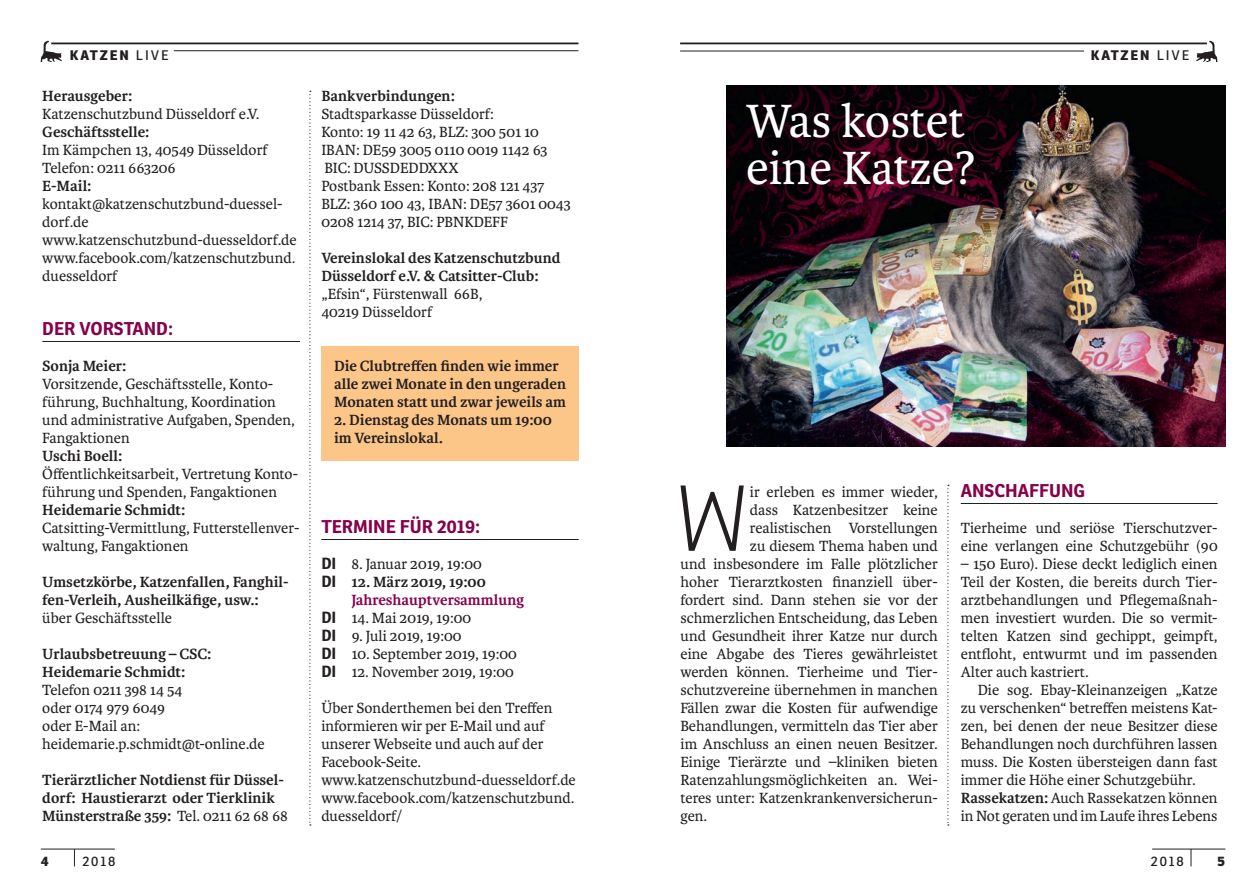
<style>
.page{position:relative;width:1259px;height:893px;background:#fff}
.page>*{position:absolute;margin:0;border:0;box-sizing:border-box;transform-origin:0 0}
.t1{font:100 90.9px "Ronnia";color:#231f20}
.t2{font:49.65px/47.1px "Karmina";color:#fff}
.t3{font:700 18px "Ronnia Basic";color:#86024b}
.t4{font:15.75px/18px "Karmina";color:#231f20}
.t5{font:700 15.75px/18px "Karmina";color:#231f20}
.t6{font:700 15.75px "Karmina";color:#86024b}
.t7{font:800 13.5px "Ronnia";letter-spacing:.14em;color:#231f20}
.t8{font:13.5px "Ronnia";letter-spacing:.14em;color:#231f20}
.s1{font-weight:400}
.s2{font-family:"Ronnia Basic";font-weight:700}
.s3{font-family:"Ronnia Basic"}
.s4{font-weight:700}
</style>
<div class="page">
<hr style="left:51px;top:43px;width:527px;height:1px;background:#231f20">
<hr style="left:680px;top:43px;width:527px;height:1px;background:#231f20">
<hr style="left:174px;top:50px;width:404px;height:1px;background:#231f20">
<hr style="left:680px;top:51px;width:404px;height:1px;background:#231f20">
<hr style="left:41px;top:849px;width:74px;height:1px;background:#231f20">
<svg style="left:74px;top:849px;width:1px;height:17px"></svg>
<hr style="left:1152px;top:849px;width:73px;height:1px;background:#231f20">
<svg style="left:1190px;top:849px;width:1px;height:17px"></svg>
<svg style="left:41px;top:41px;width:21px;height:21px"></svg>
<svg style="left:1196px;top:41px;width:21px;height:21px"></svg>
<svg style="left:947px;top:485px;width:2px;height:340px"></svg>
<div style="left:321px;top:346px;width:257px;height:115px;background:#fdc689"></div>
<hr style="left:42px;top:341px;width:258px;height:1px;background:#231f20">
<hr style="left:321px;top:539px;width:257px;height:1px;background:#231f20">
<img style="left:726px;top:85px;width:499px;height:361px">
<hr style="left:960px;top:503px;width:257px;height:1px;background:#231f20">
<svg style="left:309px;top:91px;width:2px;height:734px"></svg>
<p class="t7" style="left:70px;top:47px;width:100px">KATZEN <span class="s1">LIVE</span></p>
<p class="t7" style="left:1090px;top:47px;width:100px">KATZEN <span class="s1">LIVE</span></p>
<p class="t5" style="left:42px;top:87px;width:91px">Herausgeber:</p>
<p class="t4" style="left:42px;top:105px;width:218px">Katzenschutzbund Düsseldorf e.V.</p>
<p class="t5" style="left:42px;top:123px;width:109px">Geschäftsstelle:</p>
<p class="t4" style="left:42px;top:141px;width:227px">Im Kämpchen 13, 40549 Düsseldorf<br>Telefon: 0211 663206</p>
<p class="t5" style="left:42px;top:177px;width:51px">E-Mail:</p>
<p class="t4" style="left:42px;top:195px;width:256px">kontakt@katzenschutzbund-duessel&shy;dorf.de www.katzenschutzbund-duesseldorf.de www.facebook.com/katzenschutzbund. duesseldorf</p>
<p class="t3" style="left:42px;top:317px;width:132px">DER VORSTAND:</p>
<p class="t5" style="left:42px;top:357px;width:86px">Sonja Meier:</p>
<p class="t4" style="left:42px;top:375px;width:254px">Vorsitzende, Geschäftsstelle, Konto&shy;führung, Buchhaltung, Koordination und administrative Aufgaben, Spenden, Fangaktionen</p>
<p class="t5" style="left:42px;top:447px;width:81px">Uschi Boell:</p>
<p class="t4" style="left:42px;top:465px;width:257px">Öffentlichkeitsarbeit, Vertretung Konto&shy;führung und Spenden, Fangaktionen</p>
<p class="t5" style="left:42px;top:501px;width:144px">Heidemarie Schmidt:</p>
<p class="t4" style="left:42px;top:519px;width:259px">Catsitting-Vermittlung, Futterstellenver&shy;waltung, Fangaktionen</p>
<p class="t5" style="left:42px;top:573px;width:248px">Umsetzkörbe, Katzenfallen, Fanghil&shy;fen-Verleih, Ausheilkäfige, usw.:</p>
<p class="t4" style="left:42px;top:609px;width:131px">über Geschäftsstelle</p>
<p class="t5" style="left:42px;top:645px;width:170px">Urlaubsbetreuung – CSC:<br>Heidemarie Schmidt:</p>
<p class="t4" style="left:42px;top:681px;width:224px">Telefon 0211 398 14 54<br>oder 0174 979 6049<br>oder E-Mail an: heidemarie.p.schmidt@t-online.de</p>
<p class="t5" style="left:42px;top:771px;width:247px">Tierärztlicher Notdienst für Düssel&shy;dorf: Haustierarzt oder Tierklinik<br>Münsterstraße 359: <span class="s1">Tel. 0211 62 68 68</span></p>
<p class="t5" style="left:321px;top:87px;width:135px">Bankverbindungen:</p>
<p class="t4" style="left:321px;top:105px;width:251px">Stadtsparkasse Düsseldorf:<br>Konto: 19 11 42 63, BLZ: 300 501 10<br>IBAN: DE59 3005 0110 0019 1142 63<br>BIC: DUSSDEDDXXX<br>Postbank Essen: Konto: 208 121 437<br>BLZ: 360 100 43, IBAN: DE57 3601 0043<br>0208 1214 37, BIC: PBNKDEFF</p>
<p class="t5" style="left:321px;top:249px;width:241px">Vereinslokal des Katzenschutzbund<br>Düsseldorf e.V. &amp; Catsitter-Club:</p>
<p class="t4" style="left:321px;top:285px;width:163px">„Efsin“, Fürstenwall 66B,<br>40219 Düsseldorf</p>
<p class="t5" style="left:334px;top:357px;width:234px">Die Clubtreffen finden wie immer alle zwei Monate in den ungeraden<br>Monaten statt und zwar jeweils am</p>
<p class="t5" style="left:334px;top:411px;width:219px">2. Dienstag des Monats um 19:00 im Vereinslokal.</p>
<p class="t3" style="left:321px;top:515px;width:160px">TERMINE FÜR 2019:</p>
<p class="t4" style="left:321px;top:555px;width:162px"><span class="s2">DI</span> 8. Januar 2019, 19:00</p>
<p class="t5" style="left:321px;top:573px;width:166px"><span class="s3">DI</span> 12. März 2019, 19:00</p>
<p class="t6" style="left:351px;top:591px;width:174px">Jahreshauptversammlung</p>
<p class="t4" style="left:321px;top:609px;width:151px"><span class="s2">DI</span> 14. Mai 2019, 19:00</p>
<p class="t4" style="left:321px;top:627px;width:142px"><span class="s2">DI</span> 9. Juli 2019, 19:00</p>
<p class="t4" style="left:321px;top:645px;width:197px"><span class="s2">DI</span> 10. September 2019, 19:00</p>
<p class="t4" style="left:321px;top:663px;width:194px"><span class="s2">DI</span> 12. November 2019, 19:00</p>
<p class="t4" style="left:321px;top:699px;width:256px">Über Sonderthemen bei den Treffen informieren wir per E-Mail und auf unserer Webseite und auch auf der<br>Facebook-Seite. www.katzenschutzbund-duesseldorf.de www.facebook.com/katzenschutzbund. duesseldorf/</p>
<h2 class="t2" style="left:746px;top:98px;width:231px">Was kostet eine Katze?</h2>
<h1 class="t1" style="left:674px;top:465px;width:77px">W</h1>
<p class="t4" style="left:750px;top:483px;width:189px">ir erleben es immer wieder,</p>
<p class="t4" style="left:750px;top:501px;width:189px">dass Katzenbesitzer keine</p>
<p class="t4" style="left:750px;top:519px;width:189px">realistischen Vorstellungen</p>
<p class="t4" style="left:750px;top:537px;width:189px">zu diesem Thema haben und</p>
<p class="t4" style="left:680px;top:555px;width:259px">und insbesondere im Falle plötzlicher</p>
<p class="t4" style="left:680px;top:573px;width:259px">hoher Tierarztkosten finanziell über-</p>
<p class="t4" style="left:680px;top:591px;width:259px">fordert sind. Dann stehen sie vor der</p>
<p class="t4" style="left:680px;top:609px;width:259px">schmerzlichen Entscheidung, das Leben</p>
<p class="t4" style="left:680px;top:627px;width:259px">und Gesundheit ihrer Katze nur durch</p>
<p class="t4" style="left:680px;top:645px;width:259px">eine Abgabe des Tieres gewährleistet</p>
<p class="t4" style="left:680px;top:663px;width:259px">werden können. Tierheime und Tier-</p>
<p class="t4" style="left:680px;top:681px;width:259px">schutzvereine übernehmen in manchen</p>
<p class="t4" style="left:680px;top:699px;width:259px">Fällen zwar die Kosten für aufwendige</p>
<p class="t4" style="left:680px;top:717px;width:259px">Behandlungen, vermitteln das Tier aber</p>
<p class="t4" style="left:680px;top:735px;width:259px">im Anschluss an einen neuen Besitzer.</p>
<p class="t4" style="left:680px;top:753px;width:259px">Einige Tierärzte und –kliniken bieten</p>
<p class="t4" style="left:680px;top:771px;width:259px">Ratenzahlungsmöglichkeiten an. Wei-</p>
<p class="t4" style="left:680px;top:789px;width:259px">teres unter: Katzenkrankenversicherun-</p>
<p class="t4" style="left:680px;top:807px;width:28px">gen.</p>
<p class="t3" style="left:960px;top:479px;width:126px">ANSCHAFFUNG</p>
<p class="t4" style="left:960px;top:519px;width:258px">Tierheime und seriöse Tierschutzver&shy;eine verlangen eine Schutzgebühr (90</p>
<p class="t4" style="left:960px;top:555px;width:258px;text-align:justify">– 150 Euro). Diese deckt lediglich einen Teil der Kosten, die bereits durch Tier&shy;arztbehandlungen und Pflegemaßnah&shy;men investiert wurden. Die so vermit&shy;telten Katzen sind gechippt, geimpft, entfloht, entwurmt und im passenden Alter auch kastriert.</p>
<p class="t4" style="left:960px;top:681px;width:258px;text-indent:17px">Die sog. Ebay-Kleinanzeigen „Katze zu verschenken“ betreffen meistens Kat&shy;zen, bei denen der neue Besitzer diese Behandlungen noch durchführen lassen muss. Die Kosten übersteigen dann fast immer die Höhe einer Schutzgebühr.<br><span class="s4">Rassekatzen:</span> Auch Rassekatzen können in Not geraten und im Laufe ihres Lebens</p>
<p class="t7" style="left:41px;top:852px;width:9px">4</p>
<p class="t8" style="left:82px;top:852px;width:35px">2018</p>
<p class="t8" style="left:1150px;top:852px;width:35px">2018</p>
<p class="t7" style="left:1217px;top:852px;width:9px">5</p>
</div>
